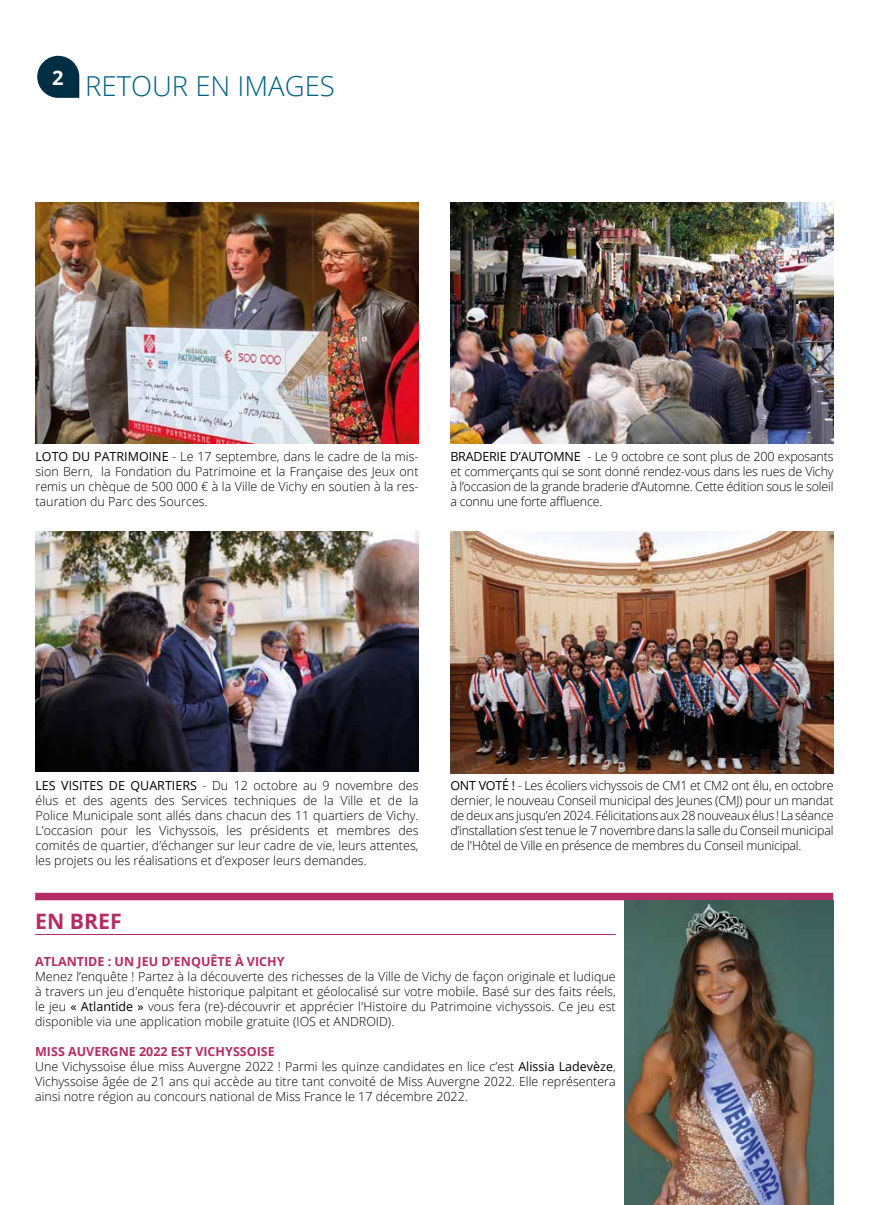
<style>
.page{position:relative;width:869px;height:1205px;background:#fff}
.page>*{position:absolute;margin:0;border:0;box-sizing:border-box;transform-origin:0 0}
.t1{font:300 27.5px "Open Sans";color:#006085}
.t2{font:700 21.25px "Open Sans";color:#b42c66}
.t3{font:700 20px "Open Sans";color:#fff}
.t4{font:300 12.5px/15px "Open Sans";color:#000;text-align:justify}
.t5{font:700 12.5px "Open Sans";color:#b42c66}
.s1{font-weight:400}
.s2{font-weight:700;color:#b42c66}
</style>
<div class="page">
<svg style="left:37px;top:56px;width:42px;height:42px"></svg>
<hr style="left:35px;top:934px;width:580px;height:1px;background:#b42c66">
<div style="left:35px;top:893px;width:797px;height:7px;background:#b42c66"></div>
<img style="left:35px;top:202px;width:383px;height:242px">
<img style="left:35px;top:531px;width:383px;height:240px">
<img style="left:450px;top:202px;width:383px;height:242px">
<img style="left:450px;top:531px;width:382px;height:242px">
<img style="left:624px;top:900px;width:209px;height:305px">
<h3 class="t3" style="left:52px;top:64px;width:13px">2</h3>
<h1 class="t1" style="left:85px;top:67px;width:251px">RETOUR EN IMAGES</h1>
<p class="t4" style="left:35px;top:448px;width:384px"><span class="s1">LOTO DU PATRIMOINE</span> - Le 17 septembre, dans le cadre de la mis&shy;sion Bern, la Fondation du Patrimoine et la Française des Jeux ont remis un chèque de 500 000 € à la Ville de Vichy en soutien à la res&shy;tauration du Parc des Sources.</p>
<p class="t4" style="left:450px;top:448px;width:384px"><span class="s1">BRADERIE D’AUTOMNE</span> - Le 9 octobre ce sont plus de 200 exposants et commerçants qui se sont donné rendez-vous dans les rues de Vichy à l’occasion de la grande braderie d’Automne. Cette édition sous le soleil a connu une forte affluence.</p>
<p class="t4" style="left:35px;top:778px;width:384px"><span class="s1">LES VISITES DE QUARTIERS</span> - Du 12 octobre au 9 novembre des élus et des agents des Services techniques de la Ville et de la Police Municipale sont allés dans chacun des 11 quartiers de Vichy.<br>L’occasion pour les Vichyssois, les présidents et membres des comités de quartier, d’échanger sur leur cadre de vie, leurs attentes, les projets ou les réalisations et d’exposer leurs demandes.</p>
<p class="t4" style="left:450px;top:778px;width:384px"><span class="s1">ONT VOTÉ !</span> - Les écoliers vichyssois de CM1 et CM2 ont élu, en octobre dernier, le nouveau Conseil municipal des Jeunes (CMJ) pour un mandat de deux ans jusqu’en 2024. Félicitations aux 28 nouveaux élus ! La séance d’installation s’est tenue le 7 novembre dans la salle du Conseil municipal de l'Hôtel de Ville en présence de membres du Conseil municipal.</p>
<h2 class="t2" style="left:35px;top:906px;width:88px">EN BREF</h2>
<p class="t5" style="left:35px;top:953px;width:251px">ATLANTIDE : UN JEU D'ENQUÊTE À VICHY</p>
<p class="t4" style="left:35px;top:969px;width:582px">Menez l’enquête ! Partez à la découverte des richesses de la Ville de Vichy de façon originale et ludique à travers un jeu d'enquête historique palpitant et géolocalisé sur votre mobile. Basé sur des faits réels, le jeu <span class="s1">« Atlantide »</span> vous fera (re)-découvrir et apprécier l'Histoire du Patrimoine vichyssois. Ce jeu est disponible via une application mobile gratuite (IOS et ANDROID).</p>
<p class="t4" style="left:35px;top:1044px;width:582px;text-align:left"><span class="s2">MISS AUVERGNE 2022 EST VICHYSSOISE<br></span>Une Vichyssoise élue miss Auvergne 2022 ! Parmi les quinze candidates en lice c’est <span class="s1">Alissia Ladevèze</span>, Vichyssoise âgée de 21 ans qui accède au titre tant convoité de Miss Auvergne 2022. Elle représentera ainsi notre région au concours national de Miss France le 17 décembre 2022.</p>
</div>
